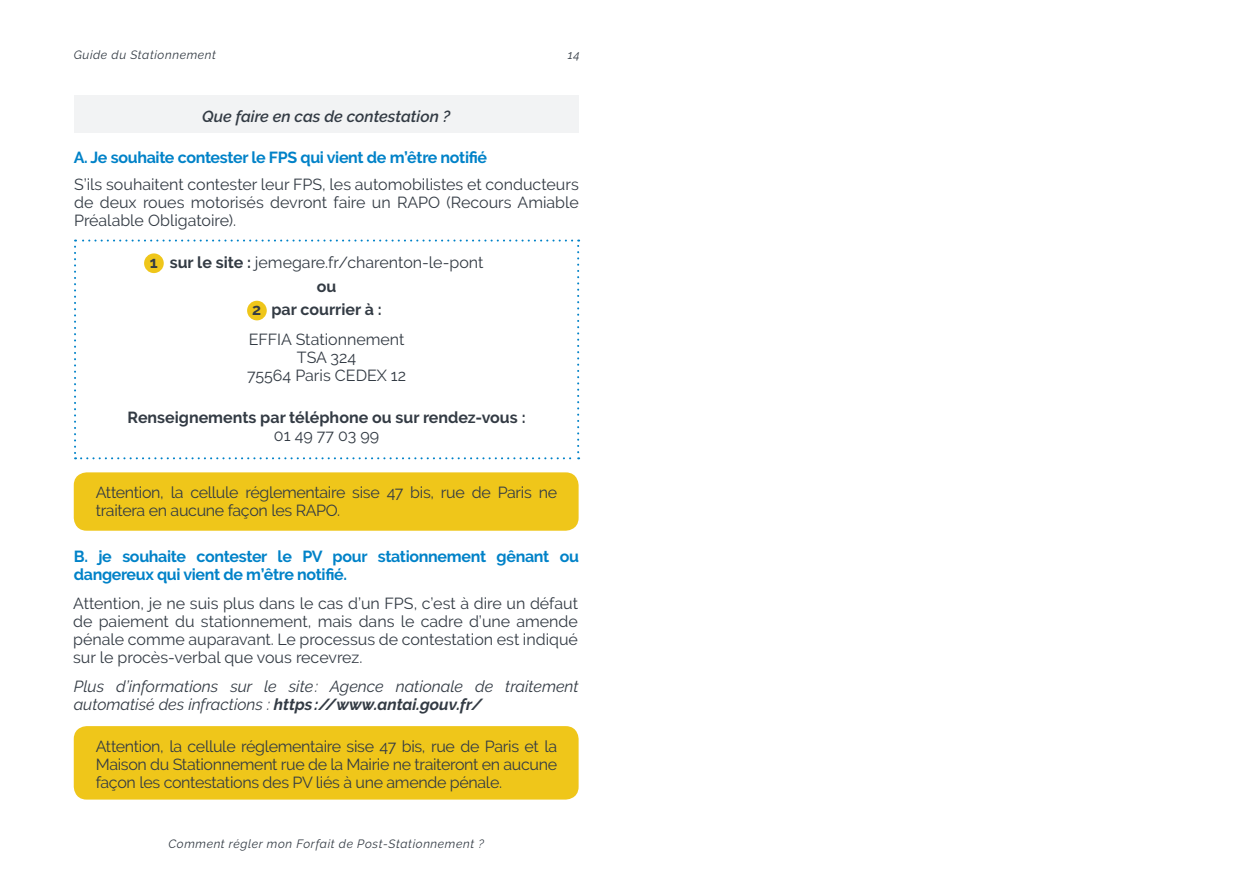
<style>
.page{position:relative;width:1248px;height:896px;background:#fff}
.page>*{position:absolute;margin:0;border:0;box-sizing:border-box;transform-origin:0 0}
.Texte{font:16px/18px "Raleway";letter-spacing:-.01em;color:#333b44;text-align:justify}
.Texte-2{font:700 16px/18px "Raleway";letter-spacing:-.02em;color:#0082c8}
.t1{font:italic 16px/18px "Raleway";color:#333b44}
.t2{font:700 16px "Raleway";color:#333b44}
.En_tete{font:italic 600 16px "Raleway";color:#333b44}
.t3{font:italic 12px "Raleway";letter-spacing:.05em;color:#333b44}
.s1{font-weight:700}
</style>
<div class="page">
<div style="left:74px;top:95px;width:504px;height:38px;background:#f2f3f4"></div>
<svg style="left:74px;top:239px;width:505px;height:220px"></svg>
<div style="left:74px;top:472px;width:504px;height:59px;background:#efc61a;border-radius:13px"></div>
<div style="left:74px;top:726px;width:504px;height:73px;background:#efc61a;border-radius:13px"></div>
<div style="left:144px;top:253px;width:20px;height:20px;background:#efc61a;border-radius:50%"></div>
<div style="left:247px;top:301px;width:20px;height:19px;background:#efc61a;border-radius:50%"></div>
<p class="t3" style="left:74px;top:48px;width:144px">Guide du Stationnement</p>
<p class="t3" style="left:568px;top:48px;width:13px">14</p>
<p class="En_tete" style="left:202px;top:107px;width:249px">Que faire en cas de contestation ?</p>
<p class="Texte-2" style="left:74px;top:148px;width:415px">A. Je souhaite contester le FPS qui vient de m’être notifié</p>
<p class="Texte" style="left:74px;top:175px;width:506px">S’ils souhaitent contester leur FPS, les automobilistes et conducteurs de deux roues motorisés devront faire un RAPO (Recours Amiable Préalable Obligatoire).</p>
<p class="Texte" style="left:170px;top:253px;width:315px"><span class="s1">sur le site :</span> jemegare.fr/charenton-le-pont</p>
<p class="t2" style="left:317px;top:277px;width:21px">ou</p>
<p class="t2" style="left:271px;top:300px;width:112px">par courrier à :</p>
<p class="Texte" style="left:249px;top:330px;width:157px">EFFIA Stationnement</p>
<p class="Texte" style="left:297px;top:348px;width:61px">TSA 324</p>
<p class="Texte" style="left:247px;top:366px;width:160px">75564 Paris CEDEX 12</p>
<p class="t2" style="left:128px;top:408px;width:399px">Renseignements par téléphone ou sur rendez-vous :</p>
<p class="Texte" style="left:274px;top:426px;width:107px">01 49 77 03 99</p>
<p class="t2" style="left:150px;top:253px;width:9px">1</p>
<p class="t2" style="left:252px;top:300px;width:11px">2</p>
<p class="Texte" style="left:96px;top:483px;width:463px">Attention, la cellule réglementaire sise 47 bis, rue de Paris ne traitera en aucune façon les RAPO.</p>
<p class="Texte-2" style="left:74px;top:547px;width:507px">B. je souhaite contester le PV pour stationnement gênant ou dangereux qui vient de m’être notifié.</p>
<p class="Texte" style="left:73px;top:594px;width:506px">Attention, je ne suis plus dans le cas d’un FPS, c’est à dire un défaut de paiement du stationnement, mais dans le cadre d’une amende pénale comme auparavant. Le processus de contestation est indiqué sur le procès-verbal que vous recevrez.</p>
<p class="t1" style="left:74px;top:677px;width:506px">Plus d’informations sur le site: Agence nationale de traitement automatisé des infractions : <span class="s1">https ://www.antai.gouv.fr/</span></p>
<p class="Texte" style="left:96px;top:737px;width:463px">Attention, la cellule réglementaire sise 47 bis, rue de Paris et la Maison du Stationnement rue de la Mairie ne traiteront en aucune façon les contestations des PV liés à une amende pénale.</p>
<p class="t3" style="left:168px;top:837px;width:317px">Comment régler mon Forfait de Post-Stationnement ?</p>
</div>
